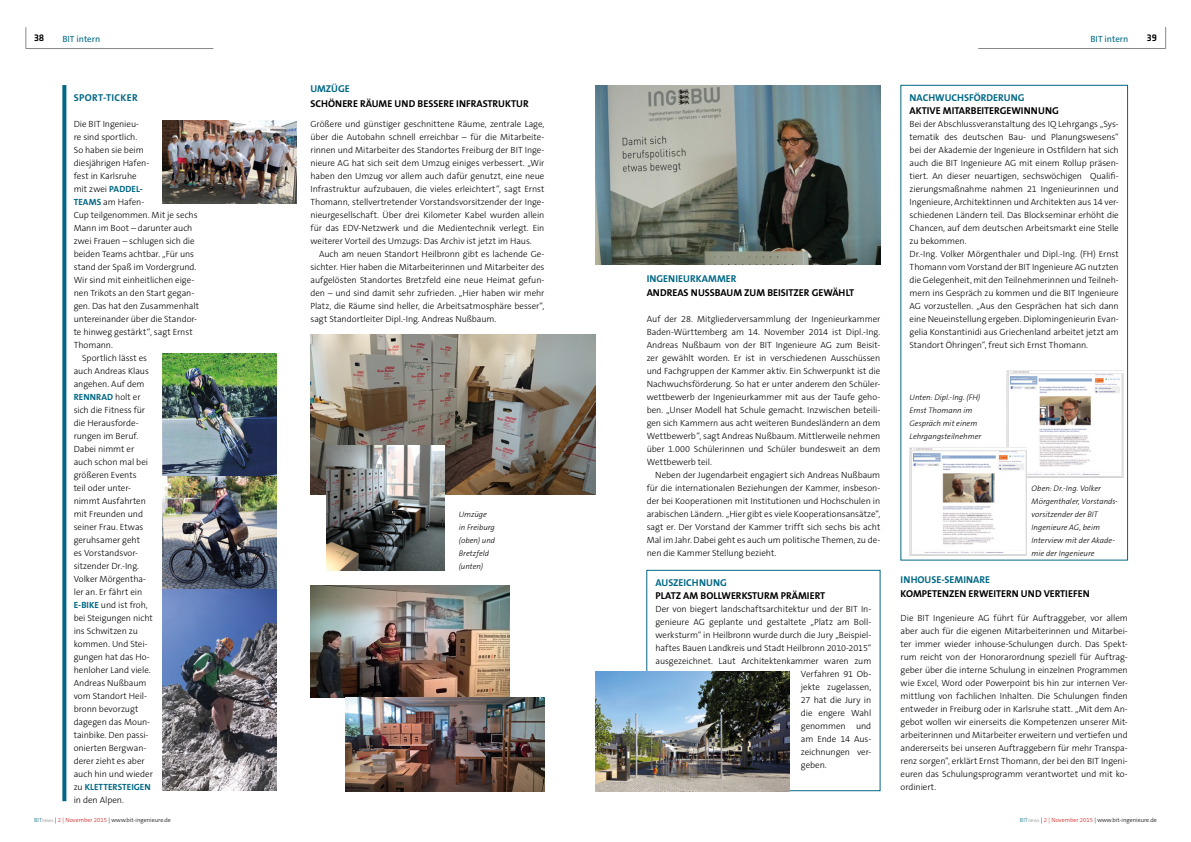
<style>
.page{position:relative;width:1191px;height:842px;background:#fff}
.page>*{position:absolute;margin:0;border:0;box-sizing:border-box;transform-origin:0 0}
.t1{font:700 10px "The Sans B7";color:#000}
.t2{font:700 10px "The Sans B7";color:#006885}
.t3{font:700 10px "The Sans B7";letter-spacing:.03em;color:#006885}
.t4{font:500 10px "Klavika";color:#000}
.t5{font:300 9px/13px "The Sans B3";letter-spacing:-.01em;color:#000;text-align:justify}
.t6{font:700 9px "The Sans B7";letter-spacing:.005em;color:#006885}
.t7{font:9px "The Sans B5 Plain";color:#006885}
.t8{font:italic 300 8px/13px "The Sans B3";color:#000}
.t9{font:300 6px "The Sans B3";color:#000}
.s1{font-family:"The Sans B7";font-weight:700;color:#006885}
.s2{font-family:"The Sans B3";font-weight:300;color:#000}
.s3{color:#006885}
.s4{font-size:5px;color:#878787}
.s5{color:#cd171a}
</style>
<div class="page">
<hr style="left:26px;top:48px;width:187px;height:1px;background:#878787">
<svg style="left:26px;top:27px;width:1px;height:21px"></svg>
<hr style="left:978px;top:48px;width:187px;height:1px;background:#878787">
<svg style="left:1165px;top:27px;width:1px;height:21px"></svg>
<img style="left:310px;top:586px;width:199px;height:111px">
<svg style="left:62px;top:85px;width:4px;height:716px;background:#187690"></svg>
<img style="left:310px;top:334px;width:285px;height:160px">
<img style="left:327px;top:445px;width:118px;height:125px">
<img style="left:596px;top:85px;width:284px;height:179px">
<img style="left:162px;top:353px;width:115px;height:438px">
<img style="left:346px;top:697px;width:198px;height:94px">
<img style="left:162px;top:120px;width:134px;height:83px">
<img style="left:1006px;top:370px;width:117px;height:107px">
<img style="left:909px;top:447px;width:117px;height:109px">
<div style="left:646px;top:570px;width:234px;height:221px;border:1px solid #006885"></div>
<img style="left:595px;top:671px;width:194px;height:120px">
<p class="t4" style="left:34px;top:32px;width:12px">38</p>
<p class="t4" style="left:1146px;top:32px;width:12px">39</p>
<p class="t7" style="left:62px;top:34px;width:39px">BIT intern</p>
<p class="t7" style="left:1090px;top:34px;width:39px">BIT intern</p>
<p class="t3" style="left:74px;top:92px;width:65px">SPORT-TICKER</p>
<p class="t5" style="left:74px;top:118px;width:67px">Die BIT Ingenieu-</p>
<p class="t5" style="left:74px;top:131px;width:65px">re sind sportlich.</p>
<p class="t5" style="left:74px;top:144px;width:71px">So haben sie beim</p>
<p class="t5" style="left:74px;top:157px;width:77px">diesjährigen Hafen-</p>
<p class="t5" style="left:74px;top:170px;width:65px">fest in Karlsruhe</p>
<p class="t5" style="left:74px;top:183px;width:70px">mit zwei <span class="s1">PADDEL-</span></p>
<p class="t5" style="left:74px;top:196px;width:72px"><span class="s1">TEAMS</span> am Hafen-</p>
<p class="t5" style="left:74px;top:209px;width:125px">Cup teilgenommen. Mit je sechs</p>
<p class="t5" style="left:74px;top:222px;width:120px">Mann im Boot – darunter auch</p>
<p class="t5" style="left:74px;top:235px;width:122px">zwei Frauen – schlugen sich die</p>
<p class="t5" style="left:74px;top:248px;width:122px">beiden Teams achtbar. „Für uns</p>
<p class="t5" style="left:74px;top:261px;width:124px">stand der Spaß im Vordergrund.</p>
<p class="t5" style="left:74px;top:274px;width:122px">Wir sind mit einheitlichen eige-</p>
<p class="t5" style="left:74px;top:287px;width:122px">nen Trikots an den Start gegan-</p>
<p class="t5" style="left:74px;top:300px;width:127px">gen. Das hat den Zusammenhalt</p>
<p class="t5" style="left:74px;top:313px;width:125px">untereinander über die Standor-</p>
<p class="t5" style="left:74px;top:326px;width:120px">te hinweg gestärkt“, sagt Ernst</p>
<p class="t5" style="left:74px;top:339px;width:41px">Thomann.</p>
<p class="t5" style="left:82px;top:352px;width:66px">Sportlich lässt es</p>
<p class="t5" style="left:74px;top:365px;width:77px">auch Andreas Klaus</p>
<p class="t5" style="left:74px;top:378px;width:72px">angehen. Auf dem</p>
<p class="t6" style="left:74px;top:392px;width:68px">RENNRAD <span class="s2">holt er</span></p>
<p class="t5" style="left:74px;top:404px;width:81px;text-align:left">sich die Fitness für die Herausforde&shy;rungen im Beruf.<br>Dabei nimmt er auch schon mal bei größeren Events<br>teil oder unter&shy;nimmt Ausfahrten mit Freunden und seiner Frau. Etwas geruhsamer geht<br>es Vorstandsvor&shy;sitzender Dr.-Ing.<br>Volker Mörgentha&shy;ler an. Er fährt ein<br><span class="s1">E-BIKE</span> und ist froh, bei Steigungen nicht ins Schwitzen zu kommen. Und Stei&shy;gungen hat das Ho&shy;henloher Land viele.<br>Andreas Nußbaum vom Standort Heil&shy;bronn bevorzugt dagegen das Moun&shy;tainbike. Den passi&shy;onierten Bergwan&shy;derer zieht es aber auch hin und wieder</p>
<p class="t6" style="left:74px;top:782px;width:79px"><span class="s2">zu</span> KLETTERSTEIGEN</p>
<p class="t5" style="left:74px;top:794px;width:52px">in den Alpen.</p>
<p class="t2" style="left:310px;top:84px;width:41px">UMZÜGE</p>
<p class="t1" style="left:310px;top:98px;width:220px">SCHÖNERE RÄUME UND BESSERE INFRASTRUKTUR</p>
<p class="t5" style="left:310px;top:118px;width:235px">Größere und günstiger geschnittene Räume, zentrale Lage, über die Autobahn schnell erreichbar – für die Mitarbeite&shy;rinnen und Mitarbeiter des Standortes Freiburg der BIT Inge&shy;nieure AG hat sich seit dem Umzug einiges verbessert. „Wir haben den Umzug vor allem auch dafür genutzt, eine neue Infrastruktur aufzubauen, die vieles erleichtert“, sagt Ernst Thomann, stellvertretender Vorstandsvorsitzender der Inge&shy;nieurgesellschaft. Über drei Kilometer Kabel wurden allein für das EDV-Netzwerk und die Medientechnik verlegt. Ein weiterer Vorteil des Umzugs: Das Archiv ist jetzt im Haus.</p>
<p class="t5" style="left:310px;top:248px;width:235px;text-indent:9px">Auch am neuen Standort Heilbronn gibt es lachende Ge&shy;sichter. Hier haben die Mitarbeiterinnen und Mitarbeiter des aufgelösten Standortes Bretzfeld eine neue Heimat gefun&shy;den – und sind damit sehr zufrieden. „Hier haben wir mehr Platz, die Räume sind heller, die Arbeitsatmosphäre besser“, sagt Standortleiter Dipl.-Ing. Andreas Nußbaum.</p>
<p class="t8" style="left:459px;top:508px;width:38px">Umzüge in Freiburg (oben) und<br>Bretzfeld (unten)</p>
<p class="t2" style="left:646px;top:273px;width:91px">INGENIEURKAMMER</p>
<p class="t1" style="left:646px;top:288px;width:209px">ANDREAS NUSSBAUM ZUM BEISITZER GEWÄHLT</p>
<p class="t5" style="left:646px;top:313px;width:235px">Auf der 28. Mitgliederversammlung der Ingenieurkammer Baden-Württemberg am 14. November 2014 ist Dipl.-Ing.<br>Andreas Nußbaum von der BIT Ingenieure AG zum Beisit&shy;zer gewählt worden. Er ist in verschiedenen Ausschüssen und Fachgruppen der Kammer aktiv. Ein Schwerpunkt ist die Nachwuchsförderung. So hat er unter anderem den Schüler&shy;wettbewerb der Ingenieurkammer mit aus der Taufe geho&shy;ben. „Unser Modell hat Schule gemacht. Inzwischen beteili&shy;gen sich Kammern aus acht weiteren Bundesländern an dem Wettbewerb“, sagt Andreas Nußbaum. Mittlerweile nehmen über 1.000 Schülerinnen und Schüler bundesweit an dem Wettbewerb teil.</p>
<p class="t5" style="left:646px;top:469px;width:235px;text-indent:9px">Neben der Jugendarbeit engagiert sich Andreas Nußbaum für die internationalen Beziehungen der Kammer, insbeson&shy;der bei Kooperationen mit Institutionen und Hochschulen in arabischen Ländern. „Hier gibt es viele Kooperationsansätze“, sagt er. Der Vorstand der Kammer trifft sich sechs bis acht Mal im Jahr. Dabei geht es auch um politische Themen, zu de&shy;nen die Kammer Stellung bezieht.</p>
<p class="t2" style="left:655px;top:578px;width:73px">AUSZEICHNUNG</p>
<p class="t1" style="left:655px;top:591px;width:171px">PLATZ AM BOLLWERKSTURM PRÄMIERT</p>
<p class="t5" style="left:655px;top:603px;width:217px">Der von biegert landschaftsarchitektur und der BIT In-</p>
<p class="t5" style="left:655px;top:616px;width:217px">genieure AG geplante und gestaltete „Platz am Boll-</p>
<p class="t5" style="left:655px;top:629px;width:217px">werksturm“ in Heilbronn wurde durch die Jury „Beispiel-</p>
<p class="t5" style="left:655px;top:642px;width:217px">haftes Bauen Landkreis und Stadt Heilbronn 2010-2015“</p>
<p class="t5" style="left:655px;top:655px;width:217px">ausgezeichnet. Laut Architektenkammer waren zum</p>
<p class="t5" style="left:801px;top:668px;width:72px">Verfahren 91 Ob-</p>
<p class="t5" style="left:801px;top:681px;width:72px">jekte zugelassen,</p>
<p class="t5" style="left:801px;top:694px;width:72px">27 hat die Jury in</p>
<p class="t5" style="left:801px;top:707px;width:72px">die engere Wahl</p>
<p class="t5" style="left:801px;top:720px;width:72px">genommen und</p>
<p class="t5" style="left:801px;top:733px;width:72px">am Ende 14 Aus-</p>
<p class="t5" style="left:801px;top:746px;width:72px">zeichnungen ver-</p>
<p class="t5" style="left:801px;top:759px;width:27px">geben.</p>
<p class="t2" style="left:909px;top:93px;width:116px">NACHWUCHSFÖRDERUNG</p>
<p class="t1" style="left:909px;top:106px;width:151px">AKTIVE MITARBEITERGEWINNUNG</p>
<p class="t5" style="left:909px;top:118px;width:211px;text-align:left">Bei der Abschlussveranstaltung des IQ Lehrgangs „Sys&shy;tematik des deutschen Bau- und Planungswesens“ bei der Akademie der Ingenieure in Ostfildern hat sich auch die BIT Ingenieure AG mit einem Rollup präsen&shy;tiert. An dieser neuartigen, sechswöchigen Qualifi&shy;zierungsmaßnahme nahmen 21 Ingenieurinnen und Ingenieure, Architektinnen und Architekten aus 14 ver&shy;schiedenen Ländern teil. Das Blockseminar erhöht die Chancen, auf dem deutschen Arbeitsmarkt eine Stelle zu bekommen.<br>Dr.-Ing. Volker Mörgenthaler und Dipl.-Ing. (FH) Ernst Thomann vom Vorstand der BIT Ingenieure AG nutzten die Gelegenheit, mit den Teilnehmerinnen und Teilneh&shy;mern ins Gespräch zu kommen und die BIT Ingenieure AG vorzustellen. „Aus den Gesprächen hat sich dann eine Neueinstellung ergeben. Diplomingenieurin Evan&shy;gelia Konstantinidi aus Griechenland arbeitet jetzt am Standort Öhringen“, freut sich Ernst Thomann.</p>
<p class="t8" style="left:909px;top:391px;width:73px">Unten: Dipl.-Ing. (FH)<br>Ernst Thomann im<br>Gespräch mit einem<br>Lehrgangsteilnehmer</p>
<p class="t8" style="left:1031px;top:482px;width:88px">Oben: Dr.-Ing. Volker<br>Mörgenthaler, Vorstands&shy;vorsitzender der BIT<br>Ingenieure AG, beim<br>Interview mit der Akade&shy;mie der Ingenieure</p>
<p class="t2" style="left:900px;top:574px;width:91px">INHOUSE-SEMINARE</p>
<p class="t1" style="left:900px;top:588px;width:191px">KOMPETENZEN ERWEITERN UND VERTIEFEN</p>
<p class="t5" style="left:900px;top:612px;width:229px">Die BIT Ingenieure AG führt für Auftraggeber, vor allem aber auch für die eigenen Mitarbeiterinnen und Mitarbei&shy;ter immer wieder inhouse-Schulungen durch. Das Spekt&shy;rum reicht von der Honorarordnung speziell für Auftrag&shy;geber über die interne Schulung in einzelnen Programmen wie Excel, Word oder Powerpoint bis hin zur internen Ver&shy;mittlung von fachlichen Inhalten. Die Schulungen finden entweder in Freiburg oder in Karlsruhe statt. „Mit dem An&shy;gebot wollen wir einerseits die Kompetenzen unserer Mit&shy;arbeiterinnen und Mitarbeiter erweitern und vertiefen und andererseits bei unseren Auftraggebern für mehr Transpa&shy;renz sorgen“, erklärt Ernst Thomann, der bei den BIT Ingeni&shy;euren das Schulungsprogramm verantwortet und mit ko&shy;ordiniert.</p>
<p class="t9" style="left:34px;top:817px;width:138px"><span class="s3">BIT</span><span class="s4">news</span> | <span class="s5">2 | November 2015</span> | www.bit-ingenieure.de</p>
<p class="t9" style="left:1020px;top:817px;width:138px"><span class="s3">BIT</span><span class="s4">news</span> | <span class="s5">2 | November 2015</span> | www.bit-ingenieure.de</p>
</div>
